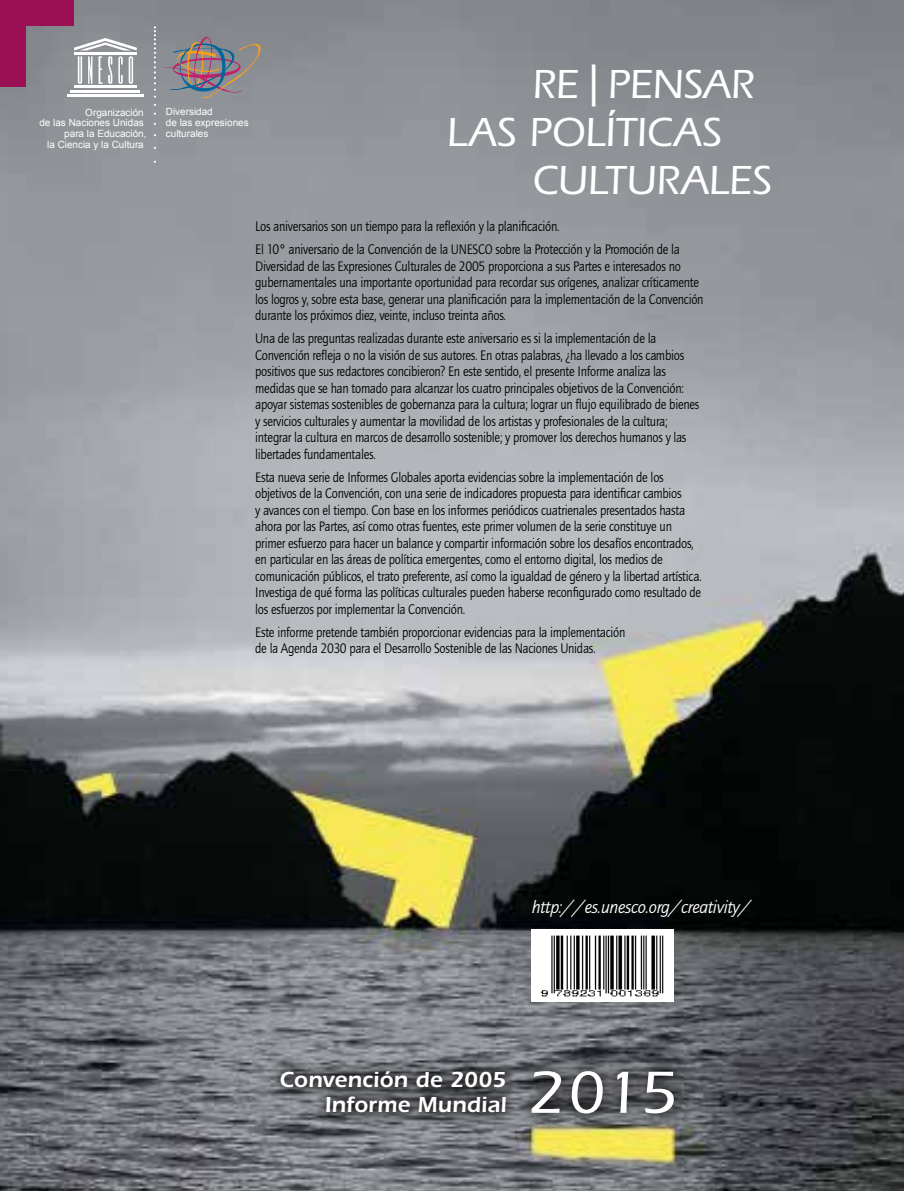
<style>
.page{position:relative;width:904px;height:1191px;background:#fff}
.page>*{position:absolute;margin:0;border:0;box-sizing:border-box;transform-origin:0 0}
.t1{font:500 61.5px "ITC Eras Std";color:#fff;scale:1.05 1}
.t2{font:500 42px "ITC Eras Std";color:#fff}
.t3{font:600 22.5px/25.5px "ITC Eras Std";letter-spacing:.005em;color:#fff;text-align:right}
.t4{font:italic 18px "Quay Sans ITC Std";letter-spacing:-.02em;color:#fff}
.t5{font:14.25px/16.5px "Quay Sans ITC Std";letter-spacing:-.02em;color:#000;scale:.9 1}
.t6{font:9.9px/10.8px "Arial";color:#fff;text-align:right}
</style>
<div class="page">
<img style="left:0;top:0;width:904px;height:1191px">
<div style="left:0;top:0;width:26px;height:87px;background:#991154"></div>
<div style="left:0;top:0;width:73px;height:26px;background:#991154"></div>
<img style="left:531px;top:929px;width:143px;height:72px">
<svg style="left:514px;top:1053px;width:178px;height:78px;background:#5a5b5c"></svg>
<svg style="left:267px;top:1058px;width:252px;height:68px;background:#5a5c60"></svg>
<svg style="left:154px;top:26px;width:2px;height:72px"></svg>
<hr style="left:74px;top:85px;width:63px;height:3px;background:#fff">
<hr style="left:71px;top:90px;width:69px;height:2px;background:#fff">
<hr style="left:67px;top:94px;width:76px;height:3px;background:#fff">
<hr style="left:74px;top:52px;width:63px;height:3px;background:#fff">
<svg style="left:74px;top:38px;width:63px;height:12px"></svg>
<svg style="left:78px;top:56px;width:4px;height:28px"></svg>
<svg style="left:88px;top:56px;width:4px;height:28px"></svg>
<svg style="left:118px;top:56px;width:5px;height:28px"></svg>
<svg style="left:129px;top:56px;width:4px;height:28px"></svg>
<svg style="left:99px;top:56px;width:13px;height:28px"></svg>
<svg style="left:164px;top:37px;width:97px;height:62px;background:#8b8288"></svg>
<p class="t6" style="left:39px;top:107px;width:109px">Organización<br>de las Naciones Unidas para la Educación,<br>la Ciencia y la Cultura</p>
<p class="t6" style="left:166px;top:107px;width:84px;text-align:left">Diversidad<br>de las expresiones culturales</p>
<h2 class="t2" style="left:532px;top:61px;width:223px">RE | PENSAR</h2>
<h2 class="t2" style="left:446px;top:109px;width:277px">LAS POLÍTICAS</h2>
<h2 class="t2" style="left:532px;top:156px;width:241px">CULTURALES</h2>
<p class="t5" style="left:255px;top:215px;width:473px;line-height:22.8px">Los aniversarios son un tiempo para la reflexión y la planificación.<br>El 10° aniversario de la Convención de la UNESCO sobre la Protección y la Promoción de la</p>
<p class="t5" style="left:255px;top:258px;width:500px">Diversidad de las Expresiones Culturales de 2005 proporciona a sus Partes e interesados no gubernamentales una importante oportunidad para recordar sus orígenes, analizar críticamente los logros y, sobre esta base, generar una planificación para la implementación de la Convención durante los próximos diez, veinte, incluso treinta años.</p>
<p class="t5" style="left:255px;top:330px;width:495px">Una de las preguntas realizadas durante este aniversario es si la implementación de la Convención refleja o no la visión de sus autores. En otras palabras, ¿ha llevado a los cambios positivos que sus redactores concibieron? En este sentido, el presente Informe analiza las medidas que se han tomado para alcanzar los cuatro principales objetivos de la Convención: apoyar sistemas sostenibles de gobernanza para la cultura; lograr un flujo equilibrado de bienes y servicios culturales y aumentar la movilidad de los artistas y profesionales de la cultura; integrar la cultura en marcos de desarrollo sostenible; y promover los derechos humanos y las libertades fundamentales.</p>
<p class="t5" style="left:255px;top:468px;width:497px">Esta nueva serie de Informes Globales aporta evidencias sobre la implementación de los objetivos de la Convención, con una serie de indicadores propuesta para identificar cambios<br>y avances con el tiempo. Con base en los informes periódicos cuatrienales presentados hasta ahora por las Partes, así como otras fuentes, este primer volumen de la serie constituye un primer esfuerzo para hacer un balance y compartir información sobre los desafíos encontrados, en particular en las áreas de política emergentes, como el entorno digital, los medios de comunicación públicos, el trato preferente, así como la igualdad de género y la libertad artística.<br>Investiga de qué forma las políticas culturales pueden haberse reconfigurado como resultado de los esfuerzos por implementar la Convención.</p>
<p class="t5" style="left:255px;top:623px;width:413px">Este informe pretende también proporcionar evidencias para la implementación de la Agenda 2030 para el Desarrollo Sostenible de las Naciones Unidas.</p>
<p class="t4" style="left:531px;top:896px;width:221px">http://es.unesco.org/creativity/</p>
<h3 class="t3" style="left:279px;top:1066px;width:229px">Convención de 2005<br>Informe Mundial</h3>
<h1 class="t1" style="left:527px;top:1058px;width:145px">2015</h1>
</div>
